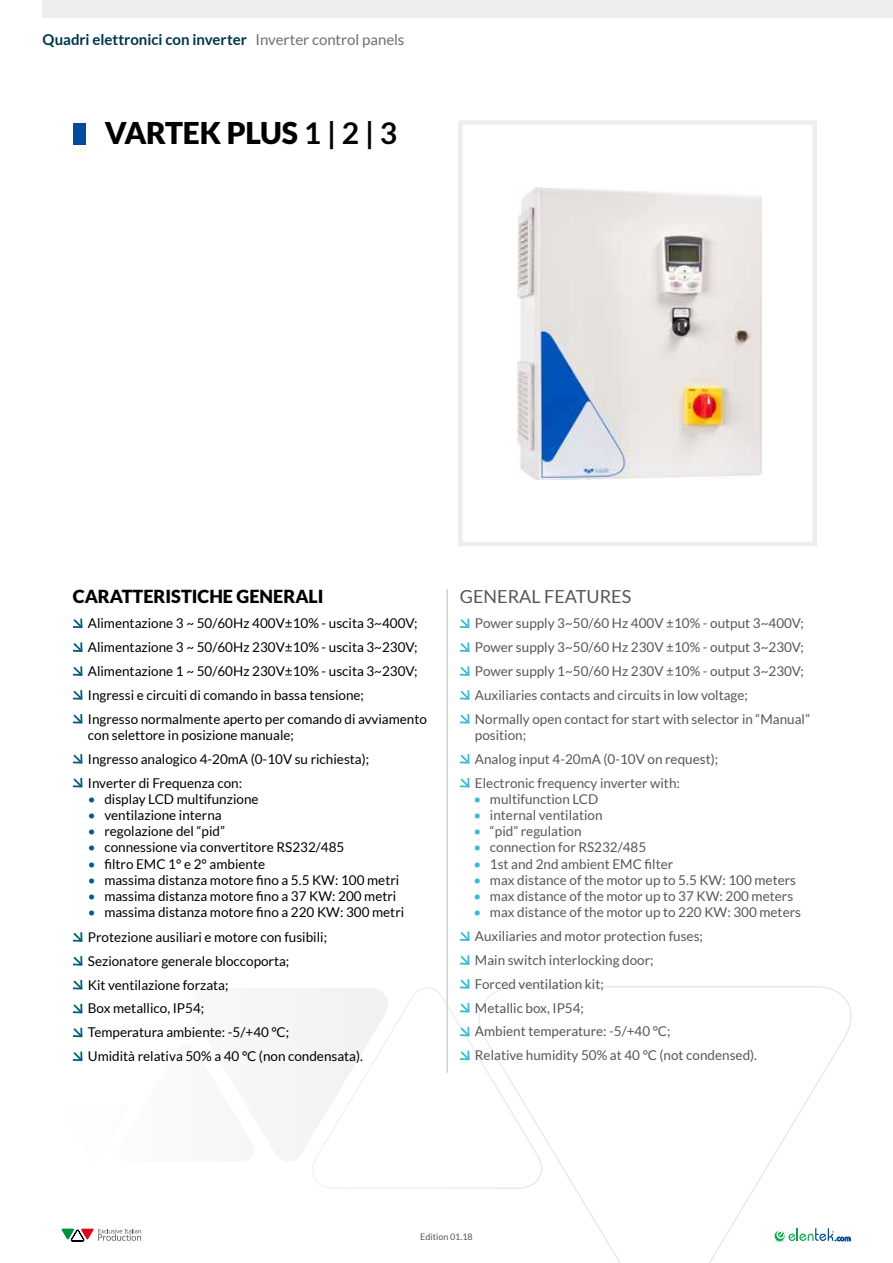
<style>
.page{position:relative;width:893px;height:1263px;background:#fff}
.page>*{position:absolute;margin:0;border:0;box-sizing:border-box;transform-origin:0 0}
.t1{font:900 30px "Lato";letter-spacing:-.02em;color:#000}
.t2{font:900 18px "Lato";color:#000}
.t3{font:18px "Lato";color:#575756}
.t4{font:700 15px "Lato";letter-spacing:-.005em;color:#00354e}
.t5{font:13.5px/23.9px "Lato";color:#000}
.t6{font:13.5px/23.9px "Lato";color:#575756}
.t7{font:9px "Lato";color:#58585b}
.s1{font-weight:400;color:#706f6f}
.s2{font-weight:700}
.s3{color:#005f7f}
.s4{color:#3abad9}
</style>
<div class="page">
<div style="left:43px;top:0;width:850px;height:18px;background:#ededed"></div>
<svg style="left:312px;top:987px;width:162px;height:202px"></svg>
<svg style="left:474px;top:986px;width:378px;height:277px"></svg>
<div style="left:73px;top:123px;width:13px;height:21px;background:#004b9c"></div>
<div style="left:458px;top:120px;width:359px;height:426px;border:4px solid #ededed"></div>
<img style="left:518px;top:187px;width:243px;height:292px">
<svg style="left:72px;top:618px;width:11px;height:11px"></svg>
<svg style="left:72px;top:642px;width:11px;height:10px"></svg>
<svg style="left:72px;top:666px;width:11px;height:10px"></svg>
<svg style="left:72px;top:690px;width:11px;height:10px"></svg>
<svg style="left:72px;top:714px;width:11px;height:10px"></svg>
<svg style="left:72px;top:754px;width:11px;height:10px"></svg>
<svg style="left:72px;top:777px;width:11px;height:11px"></svg>
<svg style="left:72px;top:932px;width:11px;height:10px"></svg>
<svg style="left:72px;top:956px;width:11px;height:10px"></svg>
<svg style="left:72px;top:980px;width:318px;height:182px"></svg>
<svg style="left:460px;top:618px;width:10px;height:11px"></svg>
<svg style="left:460px;top:642px;width:10px;height:10px"></svg>
<svg style="left:460px;top:666px;width:10px;height:10px"></svg>
<svg style="left:460px;top:690px;width:10px;height:10px"></svg>
<svg style="left:460px;top:714px;width:10px;height:10px"></svg>
<svg style="left:460px;top:754px;width:10px;height:10px"></svg>
<svg style="left:460px;top:777px;width:10px;height:11px"></svg>
<svg style="left:460px;top:931px;width:10px;height:10px"></svg>
<svg style="left:460px;top:955px;width:10px;height:10px"></svg>
<svg style="left:458px;top:979px;width:13px;height:11px"></svg>
<svg style="left:458px;top:1001px;width:13px;height:13px"></svg>
<svg style="left:458px;top:1025px;width:13px;height:13px"></svg>
<svg style="left:458px;top:1049px;width:13px;height:13px"></svg>
<hr style="left:446px;top:589px;width:2px;height:484px;background:#d0d0d0">
<svg style="left:62px;top:1228px;width:79px;height:13px"></svg>
<svg style="left:775px;top:1228px;width:76px;height:13px"></svg>
<p class="t4" style="left:43px;top:31px;width:363px">Quadri elettronici con inverter <span class="s1">Inverter control panels</span></p>
<h1 class="t1" style="left:105px;top:116px;width:294px">VARTEK PLUS <span class="s2">1 | 2 | 3</span></h1>
<h2 class="t2" style="left:73px;top:586px;width:252px">CARATTERISTICHE GENERALI</h2>
<p class="t5" style="left:88px;top:611px;width:341px">Alimentazione 3 ~ 50/60Hz 400V±10% - uscita 3~400V; Alimentazione 3 ~ 50/60Hz 230V±10% - uscita 3~230V; Alimentazione 1 ~ 50/60Hz 230V±10% - uscita 3~230V; Ingressi e circuiti di comando in bassa tensione;<br>Ingresso normalmente aperto per comando di avviamento</p>
<p class="t5" style="left:88px;top:723px;width:283px">con selettore in posizione manuale;<br>Ingresso analogico 4-20mA (0-10V su richiesta);<br>Inverter di Frequenza con:</p>
<p class="t5" style="left:88px;top:787px;width:172px"><span class="s3">•</span> display LCD multifunzione</p>
<p class="t5" style="left:88px;top:803px;width:135px"><span class="s3">•</span> ventilazione interna</p>
<p class="t5" style="left:88px;top:819px;width:139px"><span class="s3">•</span> regolazione del “pid”</p>
<p class="t5" style="left:88px;top:835px;width:258px"><span class="s3">•</span> connessione via convertitore RS232/485</p>
<p class="t5" style="left:88px;top:852px;width:179px"><span class="s3">•</span> filtro EMC 1° e 2° ambiente</p>
<p class="t5" style="left:88px;top:868px;width:313px"><span class="s3">•</span> massima distanza motore fino a 5.5 KW: 100 metri</p>
<p class="t5" style="left:88px;top:884px;width:310px"><span class="s3">•</span> massima distanza motore fino a 37 KW: 200 metri</p>
<p class="t5" style="left:88px;top:900px;width:318px"><span class="s3">•</span> massima distanza motore fino a 220 KW: 300 metri Protezione ausiliari e motore con fusibili;<br>Sezionatore generale bloccoporta;<br>Kit ventilazione forzata;<br>Box metallico, IP54;<br>Temperatura ambiente: -5/+40 °C;<br>Umidità relativa 50% a 40 °C (non condensata).</p>
<h2 class="t3" style="left:460px;top:587px;width:173px">GENERAL FEATURES</h2>
<p class="t6" style="left:475px;top:611px;width:336px">Power supply 3~50/60 Hz 400V ±10% - output 3~400V; Power supply 3~50/60 Hz 230V ±10% - output 3~230V; Power supply 1~50/60 Hz 230V ±10% - output 3~230V; Auxiliaries contacts and circuits in low voltage;<br>Normally open contact for start with selector in “Manual”</p>
<p class="t6" style="left:475px;top:723px;width:245px">position;<br>Analog input 4-20mA (0-10V on request);<br>Electronic frequency inverter with:</p>
<p class="t6" style="left:473px;top:787px;width:126px"><span class="s4">•</span> multifunction LCD</p>
<p class="t6" style="left:473px;top:803px;width:131px"><span class="s4">•</span> internal ventilation</p>
<p class="t6" style="left:473px;top:819px;width:110px"><span class="s4">•</span> “pid” regulation</p>
<p class="t6" style="left:473px;top:835px;width:174px"><span class="s4">•</span> connection for RS232/485</p>
<p class="t6" style="left:473px;top:852px;width:201px"><span class="s4">•</span> 1st and 2nd ambient EMC filter</p>
<p class="t6" style="left:473px;top:868px;width:324px"><span class="s4">•</span> max distance of the motor up to 5.5 KW: 100 meters</p>
<p class="t6" style="left:473px;top:884px;width:321px"><span class="s4">•</span> max distance of the motor up to 37 KW: 200 meters</p>
<p class="t6" style="left:473px;top:900px;width:329px"><span class="s4">•</span> max distance of the motor up to 220 KW: 300 meters Auxiliaries and motor protection fuses;<br>Main switch interlocking door;<br>Forced ventilation kit;<br>Metallic box, IP54;<br>Ambient temperature: -5/+40 °C;<br>Relative humidity 50% at 40 °C (not condensed).</p>
<p class="t7" style="left:420px;top:1231px;width:54px">Edition 01.18</p>
</div>
